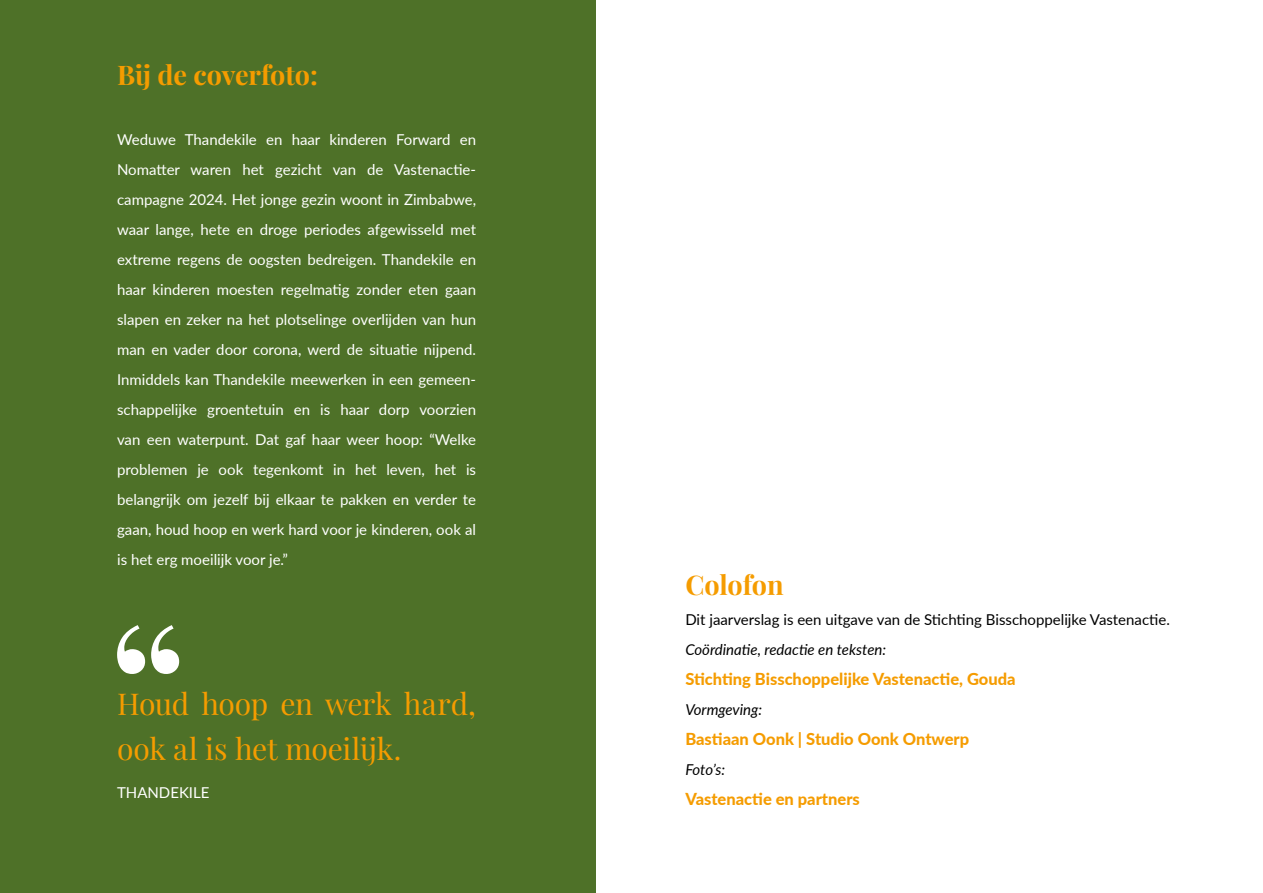
<style>
.page{position:relative;width:1263px;height:893px;background:#fff}
.page>*{position:absolute;margin:0;border:0;box-sizing:border-box;transform-origin:0 0}
.t1{font:30px/45px "Playfair Display";letter-spacing:-.015em;color:#f59c00}
.t2{font:700 27px "Playfair Display";letter-spacing:-.005em;color:#f59c00}
.t3{font:900 16.5px "Lato";color:#f59c00}
.t4{font:15px/30px "Lato";color:#fff;text-align:justify}
.t5{font:15px "Lato";color:#000}
.t6{font:italic 15px "Lato";color:#000}
</style>
<div class="page">
<div style="left:0;top:0;width:595px;height:893px;background:#4e7128"></div>
<svg style="left:117px;top:625px;width:62px;height:49px"></svg>
<h2 class="t2" style="left:117px;top:54px;width:202px">Bij de coverfoto:</h2>
<p class="t4" style="left:117px;top:124px;width:361px">Weduwe Thandekile en haar kinderen Forward en Nomatter waren het gezicht van de Vastenactie&shy;campagne 2024. Het jonge gezin woont in Zimbabwe, waar lange, hete en droge periodes afgewisseld met extreme regens de oogsten bedreigen. Thandekile en haar kinderen moesten regelmatig zonder eten gaan slapen en zeker na het plotselinge overlijden van hun man en vader door corona, werd de situatie nijpend.<br>Inmiddels kan Thandekile meewerken in een gemeen&shy;schappelijke groentetuin en is haar dorp voorzien van een waterpunt. Dat gaf haar weer hoop: “Welke problemen je ook tegenkomt in het leven, het is belangrijk om jezelf bij elkaar te pakken en verder te gaan, houd hoop en werk hard voor je kinderen, ook al is het erg moeilijk voor je.”</p>
<h1 class="t1" style="left:117px;top:679px;width:361px">Houd hoop en werk hard, ook al is het moeilijk.</h1>
<p class="t4" style="left:117px;top:776px;width:94px">THANDEKILE</p>
<h2 class="t2" style="left:685px;top:564px;width:100px">Colofon</h2>
<p class="t5" style="left:685px;top:609px;width:486px">Dit jaarverslag is een uitgave van de Stichting Bisschoppelijke Vastenactie.</p>
<p class="t6" style="left:685px;top:639px;width:202px">Coördinatie, redactie en teksten:</p>
<p class="t3" style="left:685px;top:667px;width:332px">Stichting Bisschoppelijke Vastenactie, Gouda</p>
<p class="t6" style="left:685px;top:699px;width:78px">Vormgeving:</p>
<p class="t3" style="left:685px;top:727px;width:285px">Bastiaan Oonk | Studio Oonk Ontwerp</p>
<p class="t6" style="left:685px;top:759px;width:41px">Foto’s:</p>
<p class="t3" style="left:685px;top:787px;width:176px">Vastenactie en partners</p>
</div>
